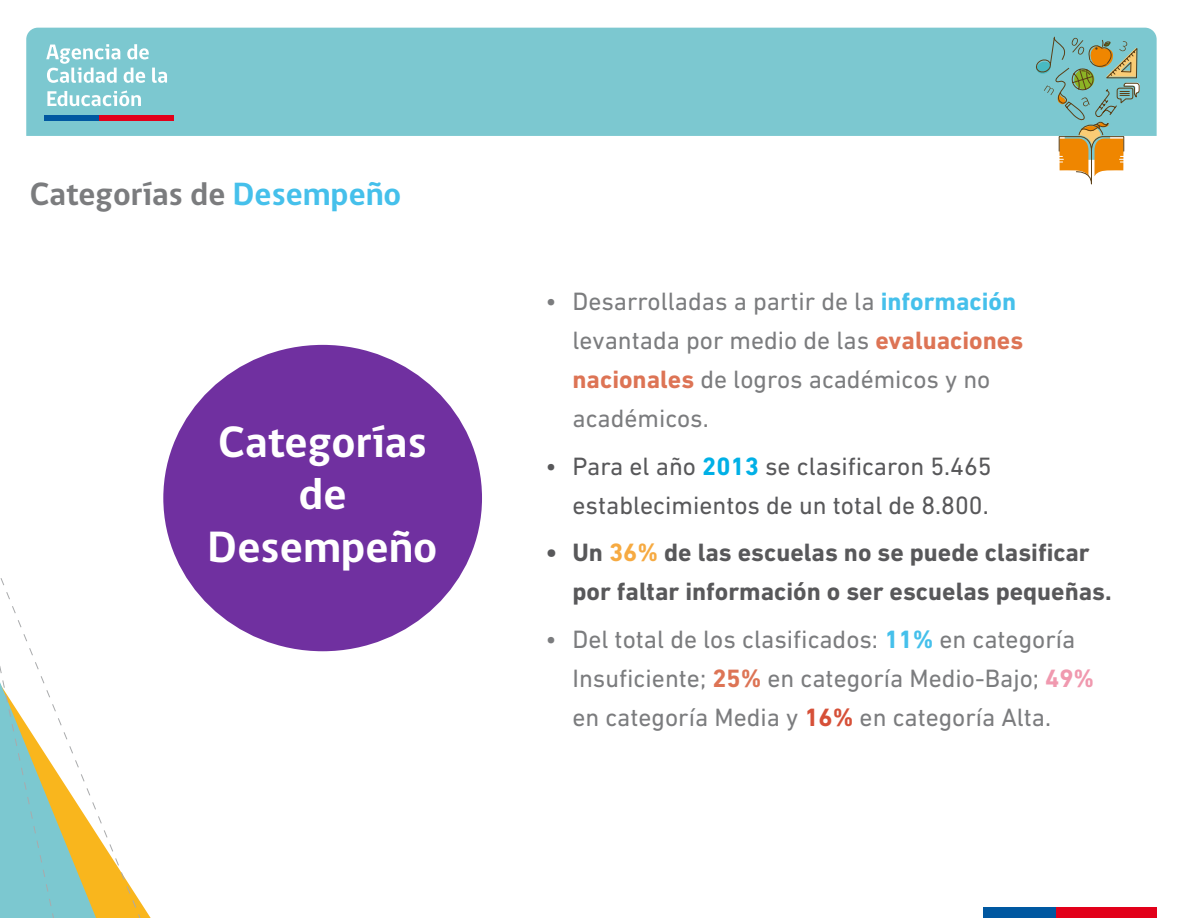
<style>
.page{position:relative;width:1188px;height:918px;background:#fff}
.page>*{position:absolute;margin:0;border:0;box-sizing:border-box;transform-origin:0 0}
.t1{font:700 45px/52.5px "gob CL";color:#fff;text-align:center}
.t2{font:700 33px "gob CL";color:#7b7c7e}
.t3{font:25.5px/39px "DIN Next LT Pro";color:#7b7c7e}
.t4{font:700 25.5px/39px "DIN Next LT Pro";color:#58585a}
.t5{font:25.5px/39px "DIN Next LT Pro";color:#58585a;text-align:right}
.s1{color:#45c0eb}
.s2{font-weight:700;color:#45c0eb}
.s3{font-weight:700;color:#dd7455}
.s4{font-weight:700;color:#00b0e6}
.s5{color:#f6aa42}
.s6{font-weight:700;color:#f099af}
.s7{font-weight:700;color:#d65038}
</style>
<div class="page">
<div style="left:26px;top:28px;width:1131px;height:108px;background:#7cc8d0"></div>
<div style="left:983px;top:908px;width:73px;height:10px;background:#0058a1"></div>
<div style="left:1056px;top:908px;width:101px;height:10px;background:#e2001a"></div>
<svg style="left:64px;top:732px;width:87px;height:186px"></svg>
<svg style="left:0;top:578px;width:64px;height:340px"></svg>
<svg style="left:46px;top:44px;width:121px;height:39px"></svg>
<svg style="left:47px;top:90px;width:94px;height:16px"></svg>
<div style="left:44px;top:116px;width:55px;height:5px;background:#0058a1"></div>
<div style="left:99px;top:116px;width:75px;height:5px;background:#e2001a"></div>
<svg style="left:1035px;top:36px;width:105px;height:149px"></svg>
<div style="left:163px;top:345px;width:319px;height:306px;background:#7030a0;border-radius:50%"></div>
<p class="t2" style="left:30px;top:172px;width:373px">Categorías de <span class="s1">Desempeño</span></p>
<h1 class="t1" style="left:208px;top:417px;width:231px">Categorías de<br>Desempeño</h1>
<p class="t3" style="left:573px;top:282px;width:452px;text-indent:-27px">• Desarrolladas a partir de la <span class="s2">información </span>levantada por medio de las <span class="s3">evaluaciones nacionales</span> de logros académicos y no académicos.</p>
<p class="t5" style="left:546px;top:446px;width:448px">• Para el año <span class="s4">2013</span> se clasificaron 5.465 establecimientos de un total de 8.800.</p>
<p class="t4" style="left:573px;top:533px;width:541px;text-indent:-27px">• Un <span class="s5">36%</span> de las escuelas no se puede clasificar por faltar información o ser escuelas pequeñas.</p>
<p class="t3" style="left:573px;top:619px;width:523px;text-indent:-27px">• Del total de los clasificados: <span class="s2">11%</span> en categoría<br>Insuficiente; <span class="s3">25%</span> en categoría Medio-Bajo; <span class="s6">49% </span>en categoría Media y <span class="s7">16%</span> en categoría Alta.</p>
</div>
